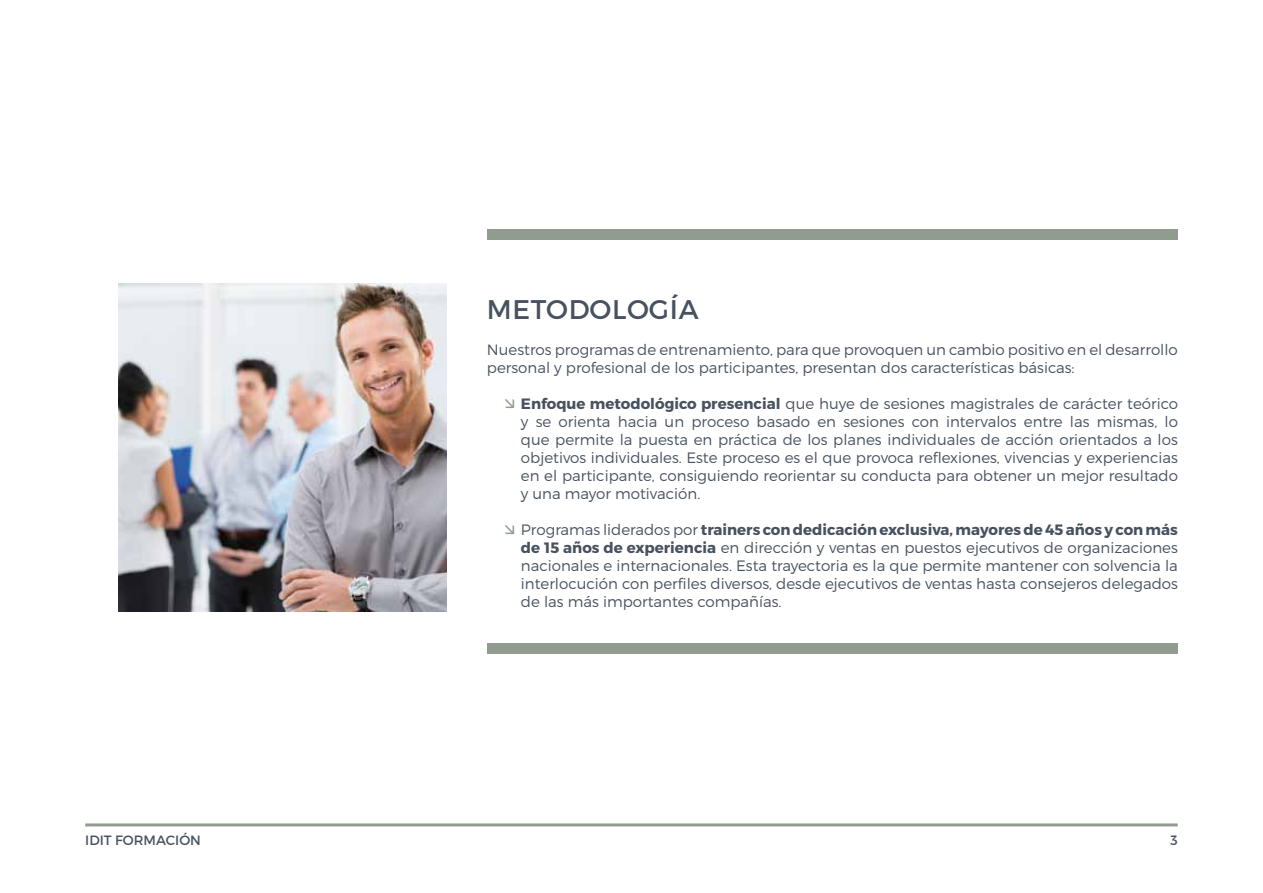
<style>
.page{position:relative;width:1263px;height:893px;background:#fff}
.page>*{position:absolute;margin:0;border:0;box-sizing:border-box;transform-origin:0 0}
.t1{font:27px "Montserrat";letter-spacing:.025em;color:#48525f}
.t2{font:300 15px/18px "Montserrat";color:#48525f;text-align:justify}
.t3{font:13.5px "Montserrat";color:#48525f}
.s1{font-weight:700}
</style>
<div class="page">
<hr style="left:85px;top:823px;width:1093px;height:3px;background:#919b90">
<img style="left:118px;top:283px;width:328px;height:328px">
<div style="left:487px;top:229px;width:690px;height:11px;background:#919b90"></div>
<div style="left:487px;top:643px;width:690px;height:11px;background:#919b90"></div>
<h1 class="t1" style="left:487px;top:293px;width:213px">METODOLOGÍA</h1>
<p class="t2" style="left:487px;top:340px;width:692px">Nuestros programas de entrenamiento, para que provoquen un cambio positivo en el desarrollo personal y profesional de los participantes, presentan dos características básicas:</p>
<p class="t2" style="left:521px;top:394px;width:658px"><span class="s1">Enfoque metodológico presencial</span> que huye de sesiones magistrales de carácter teórico y se orienta hacia un proceso basado en sesiones con intervalos entre las mismas, lo que permite la puesta en práctica de los planes individuales de acción orientados a los objetivos individuales. Este proceso es el que provoca reflexiones, vivencias y experiencias en el participante, consiguiendo reorientar su conducta para obtener un mejor resultado y una mayor motivación.</p>
<p class="t2" style="left:521px;top:520px;width:658px">Programas liderados por <span class="s1">trainers con dedicación exclusiva, mayores de 45 años y con más de 15 años de experiencia</span> en dirección y ventas en puestos ejecutivos de organizaciones nacionales e internacionales. Esta trayectoria es la que permite mantener con solvencia la interlocución con perfiles diversos, desde ejecutivos de ventas hasta consejeros delegados de las más importantes compañías.</p>
<p class="t3" style="left:85px;top:832px;width:117px">IDIT FORMACIÓN</p>
<p class="t3" style="left:1170px;top:832px;width:9px">3</p>
</div>
